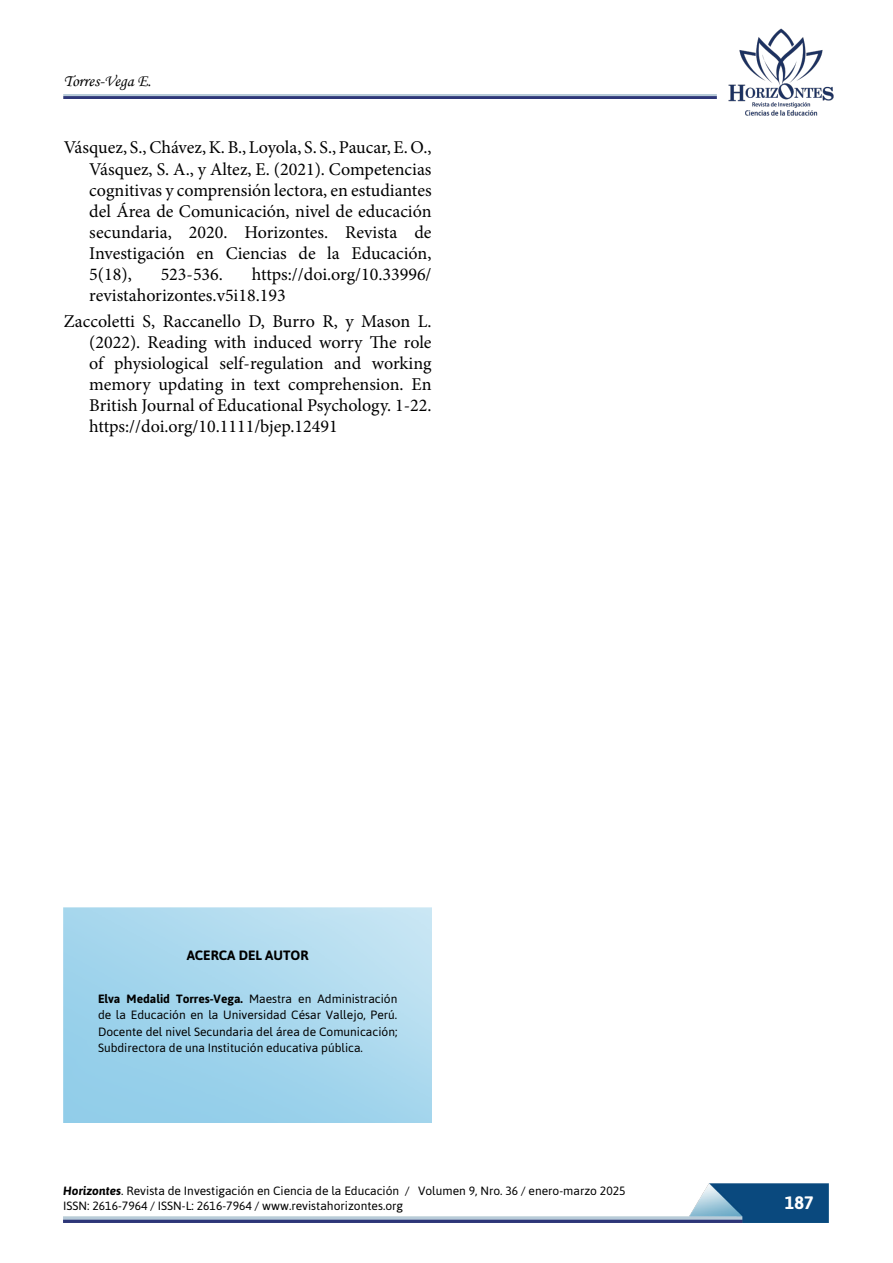
<style>
.page{position:relative;width:893px;height:1263px;background:#fff}
.page>*{position:absolute;margin:0;border:0;box-sizing:border-box;transform-origin:0 0}
.t1{font:18px/21.1px "Minion Pro";color:#000;text-align:justify}
.t2{font:700 18px "Asap";color:#fff}
.t3{font:16.5px "Monotype Corsiva";color:#000}
.t4{font:700 13.5px "Asap";color:#000}
.t5{font:12px/16.5px "Asap";color:#000}
.s1{font-weight:700}
.s2{font-weight:700;font-style:italic}
</style>
<div class="page">
<img style="left:63px;top:1184px;width:766px;height:38px">
<img style="left:728px;top:28px;width:106px;height:88px">
<img style="left:64px;top:95px;width:652px;height:4px">
<p class="t3" style="left:64px;top:71px;width:89px">Torres-Vega E.</p>
<p class="t1" style="left:89px;top:137px;width:344px;text-indent:-26px">Vásquez, S., Chávez, K. B., Loyola, S. S., Paucar, E. O., Vásquez, S. A., y Altez, E. (2021). Competencias cognitivas y comprensión lectora, en estudiantes del Área de Comunicación, nivel de educación secundaria, 2020. Horizontes. Revista de Investigación en Ciencias de la Educación, 5(18),</p>
<p class="t1" style="left:89px;top:264px;width:344px;text-indent:163px">https://doi.org/10.33996/ revistahorizontes.v5i18.193</p>
<p class="t1" style="left:89px;top:310px;width:344px;text-indent:-26px">Zaccoletti S, Raccanello D, Burro R, y Mason L. (2022). Reading with induced worry The role of physiological self‐regulation and working memory updating in text comprehension. En British Journal of Educational Psychology. 1-22. https://doi.org/10.1111/bjep.12491</p>
<p class="t1" style="left:161px;top:264px;width:64px">523-536.</p>
<p class="t4" style="left:187px;top:947px;width:124px">ACERCA DEL AUTOR</p>
<p class="t5" style="left:98px;top:990px;width:301px;text-align:justify"><span class="s1">Elva Medalid Torres-Vega.</span> Maestra en Administración de la Educación en la Universidad César Vallejo, Perú.<br>Docente del nivel Secundaria del área de Comunicación; Subdirectora de una Institución educativa pública.</p>
<p class="t5" style="left:63px;top:1184px;width:564px;line-height:14.4px"><span class="s2">Horizontes</span>. Revista de Investigación en Ciencia de la Educación / Volumen 9, Nro. 36 / enero-marzo 2025<br>ISSN: 2616-7964 / ISSN-L: 2616-7964 / www.revistahorizontes.org</p>
<p class="t2" style="left:785px;top:1192px;width:30px">187</p>
</div>
